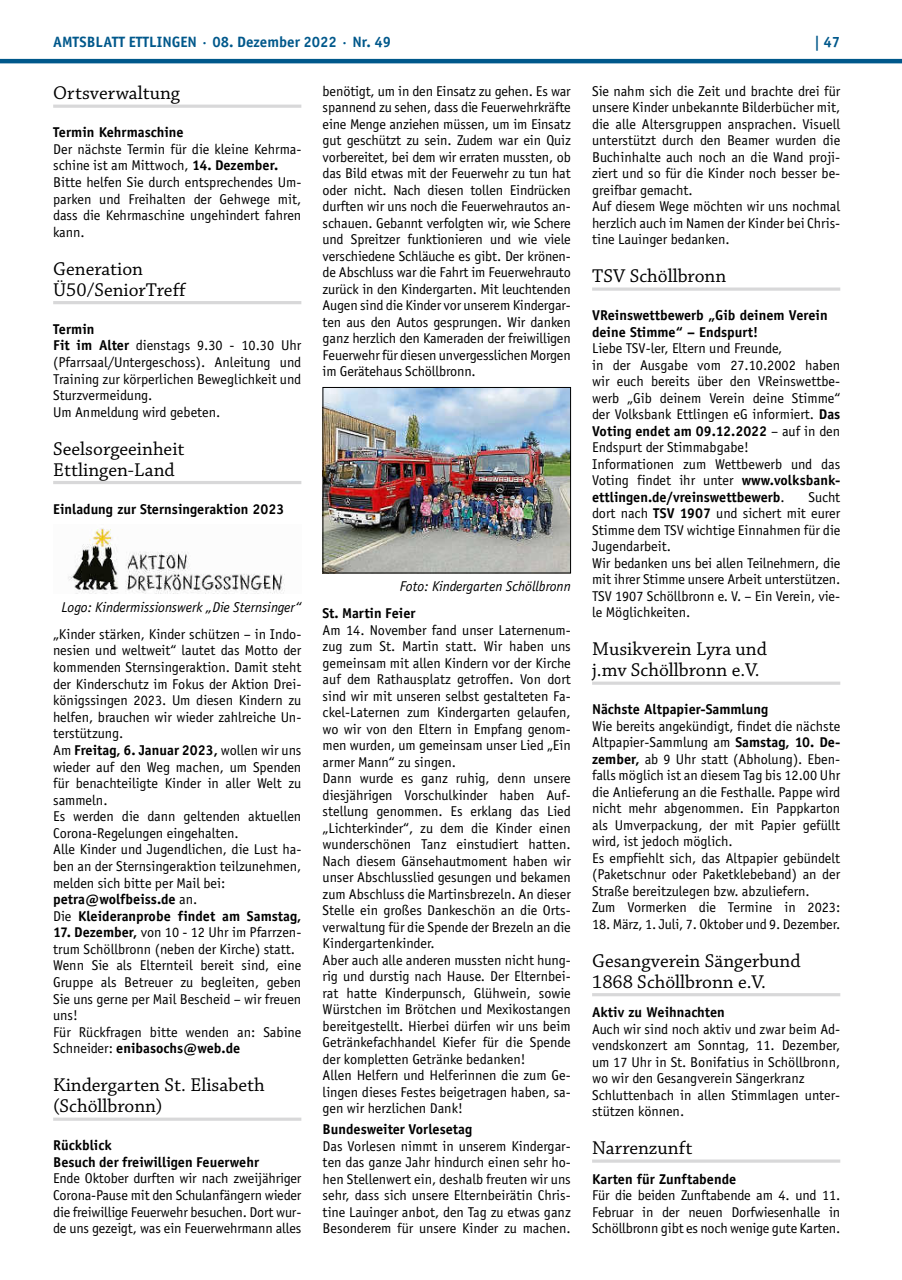
<style>
.page{position:relative;width:902px;height:1280px;background:#fff}
.page>*{position:absolute;margin:0;border:0;box-sizing:border-box;transform-origin:0 0}
.t1{font:19.5px/21.1px "Chaparral Pro";color:#000}
.t2{font:700 15px "Officina Sans";color:#00588b}
.t3{font:14.25px/16.5px "Officina Sans";color:#000}
.t4{font:700 14.25px/16.6px "Officina Sans";color:#000}
.t5{font:italic 14.25px "Officina Sans";color:#000}
.s1{font-weight:700}
</style>
<div class="page">
<hr style="left:0;top:59px;width:901px;height:4px;background:#00588b">
<hr style="left:53px;top:105px;width:248px;height:3px;background:#d8d8d9">
<hr style="left:53px;top:301px;width:248px;height:3px;background:#d8d8d9">
<hr style="left:53px;top:481px;width:248px;height:3px;background:#d8d8d9">
<svg style="left:53px;top:1117px;width:248px;height:4px"></svg>
<img style="left:68px;top:528px;width:217px;height:66px">
<img style="left:324px;top:389px;width:244px;height:182px">
<div style="left:322px;top:387px;width:248px;height:186px;border:1px solid #000"></div>
<hr style="left:592px;top:287px;width:248px;height:4px;background:#dfdfe0">
<hr style="left:592px;top:682px;width:248px;height:3px;background:#d8d8d9">
<hr style="left:592px;top:993px;width:248px;height:3px;background:#d8d8d9">
<hr style="left:592px;top:1159px;width:248px;height:4px;background:#dfdfe0">
<p class="t2" style="left:53px;top:32px;width:339px">AMTSBLATT ETTLINGEN · 08. Dezember 2022 · Nr. 49</p>
<p class="t2" style="left:814px;top:32px;width:28px">| 47</p>
<h1 class="t1" style="left:53px;top:83px;width:128px">Ortsverwaltung</h1>
<p class="t4" style="left:53px;top:124px;width:132px">Termin Kehrmaschine</p>
<p class="t3" style="left:53px;top:141px;width:250px">Der nächste Termin für die kleine Kehrma&shy;schine ist am Mittwoch, <span class="s1">14. Dezember.<br></span>Bitte helfen Sie durch entsprechendes Um&shy;parken und Freihalten der Gehwege mit, dass die Kehrmaschine ungehindert fahren kann.</p>
<h1 class="t1" style="left:53px;top:259px;width:134px">Generation<br>Ü50/SeniorTreff</h1>
<p class="t3" style="left:53px;top:321px;width:250px"><span class="s1">Termin<br>Fit im Alter</span> dienstags 9.30 - 10.30 Uhr (Pfarrsaal/Untergeschoss). Anleitung und<br>Training zur körperlichen Beweglichkeit und<br>Sturzvermeidung.<br>Um Anmeldung wird gebeten.</p>
<h1 class="t1" style="left:53px;top:439px;width:133px">Seelsorgeeinheit<br>Ettlingen-Land</h1>
<p class="t4" style="left:53px;top:500px;width:233px">Einladung zur Sternsingeraktion 2023</p>
<p class="t3" style="left:322px;top:83px;width:250px;text-align:justify">benötigt, um in den Einsatz zu gehen. Es war spannend zu sehen, dass die Feuerwehrkräfte eine Menge anziehen müssen, um im Einsatz gut geschützt zu sein. Zudem war ein Quiz vorbereitet, bei dem wir erraten mussten, ob das Bild etwas mit der Feuerwehr zu tun hat oder nicht. Nach diesen tollen Eindrücken durften wir uns noch die Feuerwehrautos an&shy;schauen. Gebannt verfolgten wir, wie Schere und Spreitzer funktionieren und wie viele verschiedene Schläuche es gibt. Der krönen&shy;de Abschluss war die Fahrt im Feuerwehrauto zurück in den Kindergarten. Mit leuchtenden Augen sind die Kinder vor unserem Kindergar&shy;ten aus den Autos gesprungen. Wir danken ganz herzlich den Kameraden der freiwilligen Feuerwehr für diesen unvergesslichen Morgen im Gerätehaus Schöllbronn.</p>
<p class="t3" style="left:592px;top:83px;width:250px">Sie nahm sich die Zeit und brachte drei für unsere Kinder unbekannte Bilderbücher mit, die alle Altersgruppen ansprachen. Visuell unterstützt durch den Beamer wurden die Buchinhalte auch noch an die Wand proji&shy;ziert und so für die Kinder noch besser be&shy;greifbar gemacht.<br>Auf diesem Wege möchten wir uns nochmal herzlich auch im Namen der Kinder bei Chris&shy;tine Lauinger bedanken.</p>
<h1 class="t1" style="left:592px;top:266px;width:136px">TSV Schöllbronn</h1>
<p class="t4" style="left:592px;top:307px;width:237px">VReinswettbewerb „Gib deinem Verein deine Stimme“ – Endspurt!</p>
<p class="t3" style="left:592px;top:340px;width:250px">Liebe TSV-ler, Eltern und Freunde,<br>in der Ausgabe vom 27.10.2002 haben wir euch bereits über den VReinswettbe&shy;werb „Gib deinem Verein deine Stimme“ der Volksbank Ettlingen eG informiert. <span class="s1">Das Voting endet am 09.12.2022</span> – auf in den Endspurt der Stimmabgabe!<br>Informationen zum Wettbewerb und das Voting findet ihr unter <span class="s1">www.volksbank&shy;ettlingen.de/vreinswettbewerb</span>.</p>
<p class="t3" style="left:592px;top:489px;width:250px;text-indent:216px">Sucht dort nach <span class="s1">TSV 1907</span> und sichert mit eurer<br>Stimme dem TSV wichtige Einnahmen für die<br>Jugendarbeit.<br>Wir bedanken uns bei allen Teilnehmern, die mit ihrer Stimme unsere Arbeit unterstützen.<br>TSV 1907 Schöllbronn e. V. – Ein Verein, vie&shy;le Möglichkeiten.</p>
<h1 class="t1" style="left:592px;top:639px;width:176px">Musikverein Lyra und j.mv Schöllbronn e.V.</h1>
<p class="t4" style="left:592px;top:701px;width:178px">Nächste Altpapier-Sammlung</p>
<p class="t3" style="left:592px;top:718px;width:250px">Wie bereits angekündigt, findet die nächste Altpapier-Sammlung am <span class="s1">Samstag, 10. De&shy;zember,</span> ab 9 Uhr statt (Abholung). Eben&shy;falls möglich ist an diesem Tag bis 12.00 Uhr die Anlieferung an die Festhalle. Pappe wird nicht mehr abgenommen. Ein Pappkarton als Umverpackung, der mit Papier gefüllt wird, ist jedoch möglich.<br>Es empfiehlt sich, das Altpapier gebündelt (Paketschnur oder Paketklebeband) an der Straße bereitzulegen bzw. abzuliefern.<br>Zum Vormerken die Termine in 2023:</p>
<p class="t3" style="left:592px;top:916px;width:250px">18. März, 1. Juli, 7. Oktober und 9. Dezember.</p>
<h1 class="t1" style="left:592px;top:951px;width:210px">Gesangverein Sängerbund<br>1868 Schöllbronn e.V.</h1>
<p class="t4" style="left:592px;top:1004px;width:134px">Aktiv zu Weihnachten</p>
<p class="t3" style="left:592px;top:1021px;width:250px">Auch wir sind noch aktiv und zwar beim Ad&shy;vendskonzert am Sonntag, 11. Dezember, um 17 Uhr in St. Bonifatius in Schöllbronn, wo wir den Gesangverein Sängerkranz Schluttenbach in allen Stimmlagen unter&shy;stützen können.</p>
<h1 class="t1" style="left:592px;top:1138px;width:102px">Narrenzunft</h1>
<p class="t4" style="left:592px;top:1170px;width:146px">Karten für Zunftabende</p>
<p class="t3" style="left:592px;top:1187px;width:250px;text-align:justify">Für die beiden Zunftabende am 4. und 11.<br>Februar in der neuen Dorfwiesenhalle in Schöllbronn gibt es noch wenige gute Karten.</p>
<p class="t5" style="left:400px;top:578px;width:172px">Foto: Kindergarten Schöllbronn</p>
<p class="t4" style="left:322px;top:605px;width:94px">St. Martin Feier</p>
<p class="t3" style="left:322px;top:622px;width:250px">Am 14. November fand unser Laternenum&shy;zug zum St. Martin statt. Wir haben uns gemeinsam mit allen Kindern vor der Kirche auf dem Rathausplatz getroffen. Von dort sind wir mit unseren selbst gestalteten Fa&shy;ckel-Laternen zum Kindergarten gelaufen, wo wir von den Eltern in Empfang genom&shy;men wurden, um gemeinsam unser Lied „Ein armer Mann“ zu singen.<br>Dann wurde es ganz ruhig, denn unsere diesjährigen Vorschulkinder haben Auf&shy;stellung genommen. Es erklang das Lied „Lichterkinder“, zu dem die Kinder einen wunderschönen Tanz einstudiert hatten.<br>Nach diesem Gänsehautmoment haben wir unser Abschlusslied gesungen und bekamen zum Abschluss die Martinsbrezeln. An dieser Stelle ein großes Dankeschön an die Orts&shy;verwaltung für die Spende der Brezeln an die Kindergartenkinder.<br>Aber auch alle anderen mussten nicht hung&shy;rig und durstig nach Hause. Der Elternbei&shy;rat hatte Kinderpunsch, Glühwein, sowie Würstchen im Brötchen und Mexikostangen bereitgestellt. Hierbei dürfen wir uns beim Getränkefachhandel Kiefer für die Spende der kompletten Getränke bedanken!<br>Allen Helfern und Helferinnen die zum Ge&shy;lingen dieses Festes beigetragen haben, sa&shy;gen wir herzlichen Dank!</p>
<p class="t4" style="left:322px;top:1121px;width:151px">Bundesweiter Vorlesetag</p>
<p class="t3" style="left:322px;top:1138px;width:250px;text-align:justify">Das Vorlesen nimmt in unserem Kindergar&shy;ten das ganze Jahr hindurch einen sehr ho&shy;hen Stellenwert ein, deshalb freuten wir uns sehr, dass sich unsere Elternbeirätin Chris&shy;tine Lauinger anbot, den Tag zu etwas ganz Besonderem für unsere Kinder zu machen.</p>
<p class="t5" style="left:62px;top:599px;width:241px">Logo: Kindermissionswerk „Die Sternsinger“</p>
<p class="t3" style="left:53px;top:626px;width:250px">„Kinder stärken, Kinder schützen – in Indo&shy;nesien und weltweit“ lautet das Motto der kommenden Sternsingeraktion. Damit steht der Kinderschutz im Fokus der Aktion Drei&shy;königssingen 2023. Um diesen Kindern zu helfen, brauchen wir wieder zahlreiche Un&shy;terstützung.<br>Am <span class="s1">Freitag, 6. Januar 2023,</span> wollen wir uns wieder auf den Weg machen, um Spenden für benachteiligte Kinder in aller Welt zu sammeln.<br>Es werden die dann geltenden aktuellen Corona-Regelungen eingehalten.<br>Alle Kinder und Jugendlichen, die Lust ha&shy;ben an der Sternsingeraktion teilzunehmen, melden sich bitte per Mail bei: <span class="s1">petra@wolfbeiss.de</span> an.<br>Die <span class="s1">Kleideranprobe findet am Samstag,</span></p>
<p class="t3" style="left:53px;top:924px;width:250px"><span class="s1">17. Dezember,</span> von 10 - 12 Uhr im Pfarrzen&shy;trum Schöllbronn (neben der Kirche) statt.<br>Wenn Sie als Elternteil bereit sind, eine Gruppe als Betreuer zu begleiten, geben Sie uns gerne per Mail Bescheid – wir freuen uns!<br>Für Rückfragen bitte wenden an: Sabine Schneider: <span class="s1">enibasochs@web.de</span></p>
<h1 class="t1" style="left:53px;top:1075px;width:213px">Kindergarten St. Elisabeth (Schöllbronn)</h1>
<p class="t4" style="left:53px;top:1137px;width:207px">Rückblick<br>Besuch der freiwilligen Feuerwehr</p>
<p class="t3" style="left:53px;top:1170px;width:250px;text-align:justify">Ende Oktober durften wir nach zweijähriger Corona-Pause mit den Schulanfängern wieder die freiwillige Feuerwehr besuchen. Dort wur&shy;de uns gezeigt, was ein Feuerwehrmann alles</p>
</div>
